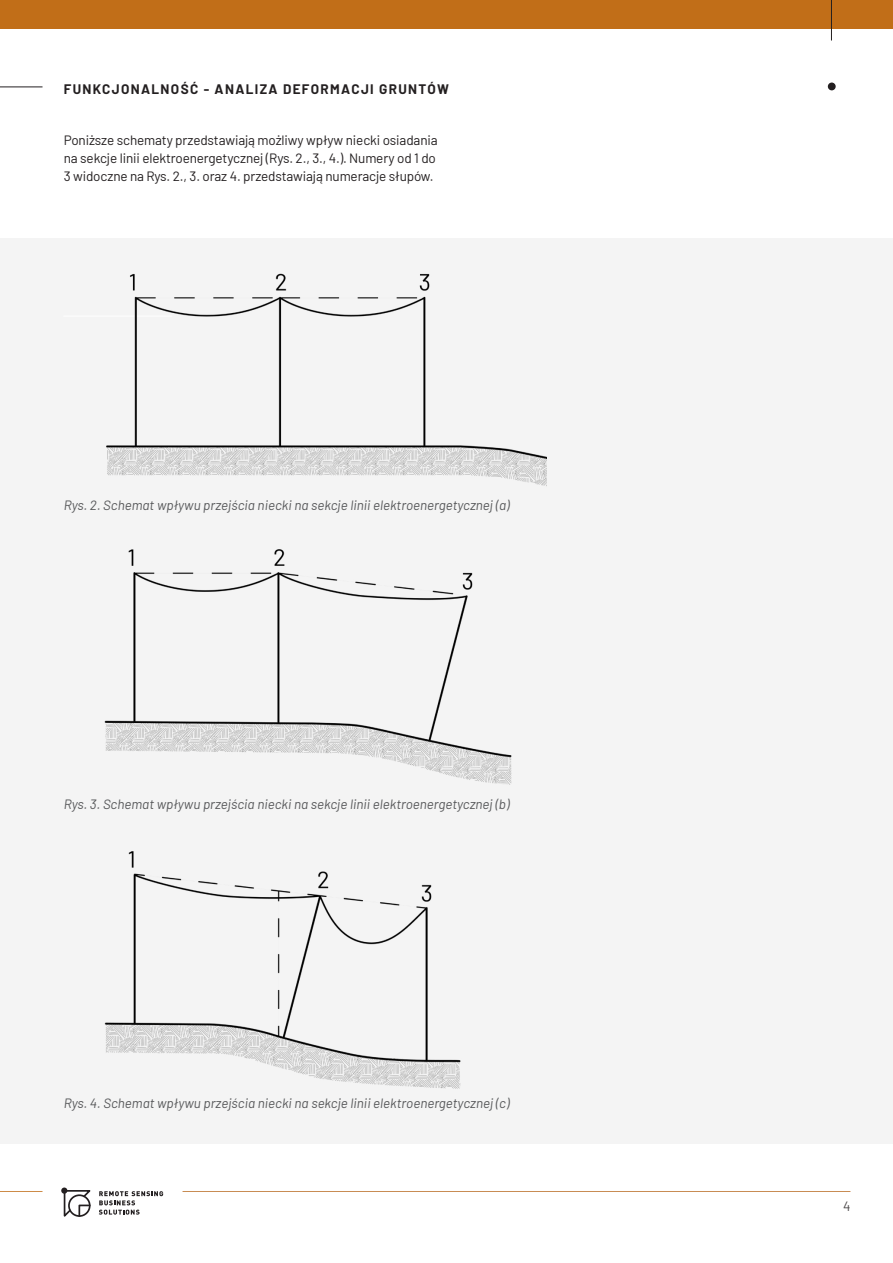
<style>
.page{position:relative;width:893px;height:1263px;background:#fff}
.page>*{position:absolute;margin:0;border:0;box-sizing:border-box;transform-origin:0 0}
.t1{font:italic 13.5px "Barlow";color:#57585a}
.t2{font:13.5px/18px "Barlow";letter-spacing:-.01em;color:#231f20}
.t3{font:700 13.5px "Barlow";letter-spacing:.1em;color:#231f20}
</style>
<div class="page">
<hr style="left:0;top:1191px;width:43px;height:1px;background:#c16e18">
<hr style="left:183px;top:1191px;width:667px;height:1px;background:#bb6f28">
<svg style="left:61px;top:1187px;width:6px;height:7px"></svg>
<svg style="left:63px;top:1189px;width:100px;height:28px"></svg>
<div style="left:0;top:238px;width:893px;height:905px;background:#f4f4f4"></div>
<hr style="left:63px;top:316px;width:109px;height:1px;background:#fff">
<img style="left:106px;top:273px;width:440px;height:213px">
<img style="left:104px;top:549px;width:408px;height:236px">
<img style="left:104px;top:851px;width:357px;height:238px">
<hr style="left:0;top:87px;width:43px;height:1px;background:#231f20">
<div style="left:828px;top:83px;width:8px;height:7px;background:#231f20;border-radius:50%"></div>
<div style="left:0;top:0;width:893px;height:28px;background:#c16e18"></div>
<hr style="left:831px;top:0;width:1px;height:41px;background:#231f20">
<p class="t3" style="left:64px;top:79px;width:387px">FUNKCJONALNOŚĆ - ANALIZA DEFORMACJI GRUNTÓW</p>
<p class="t2" style="left:64px;top:130px;width:375px">Poniższe schematy przedstawiają możliwy wpływ niecki osiadania na sekcje linii elektroenergetycznej (Rys. 2., 3., 4.). Numery od 1 do<br>3 widoczne na Rys. 2., 3. oraz 4. przedstawiają numeracje słupów.</p>
<p class="t1" style="left:64px;top:495px;width:447px">Rys. 2. Schemat wpływu przejścia niecki na sekcje linii elektroenergetycznej (a)</p>
<p class="t1" style="left:64px;top:794px;width:447px">Rys. 3. Schemat wpływu przejścia niecki na sekcje linii elektroenergetycznej (b)</p>
<p class="t1" style="left:64px;top:1093px;width:447px">Rys. 4. Schemat wpływu przejścia niecki na sekcje linii elektroenergetycznej (c)</p>
<p class="t2" style="left:843px;top:1196px;width:9px">4</p>
</div>
